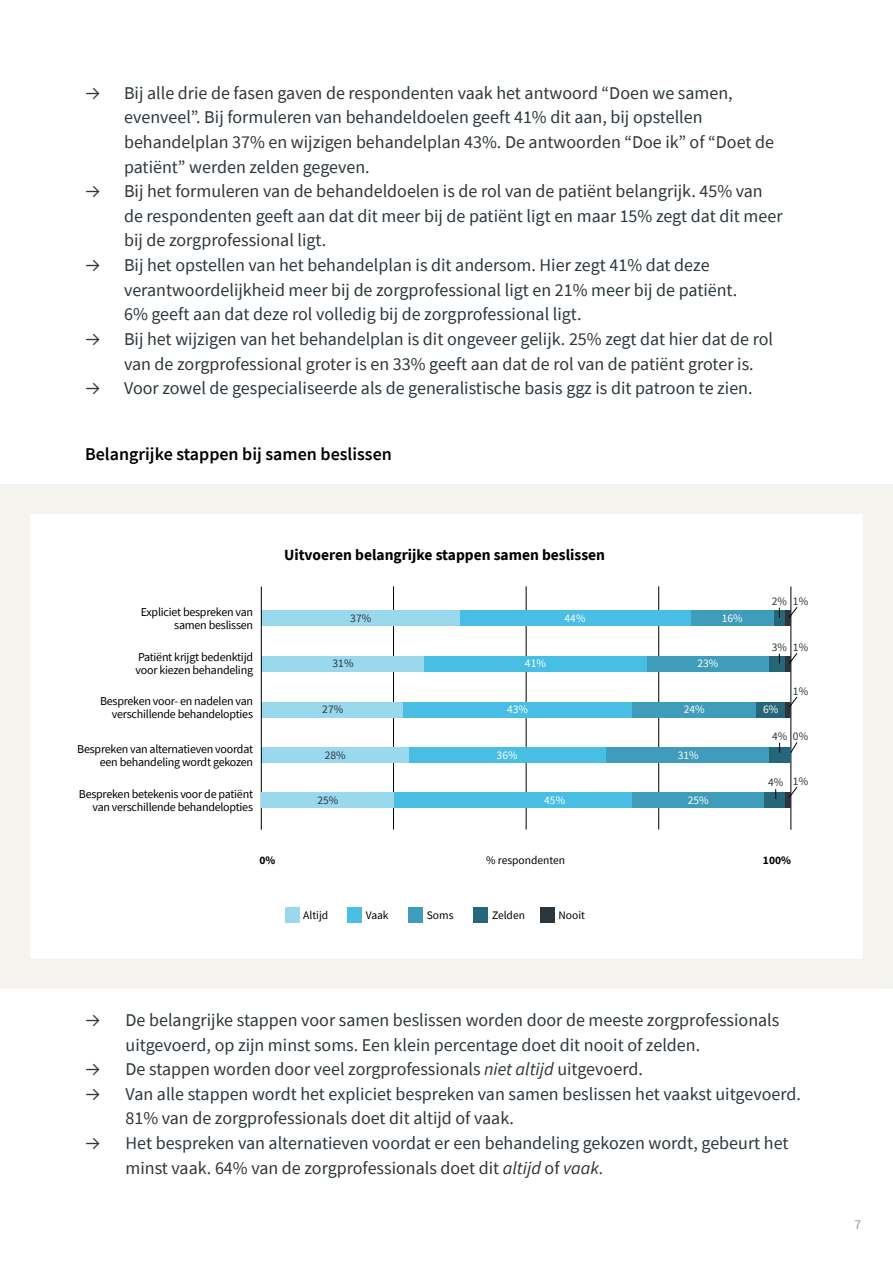
<style>
.page{position:relative;width:893px;height:1263px;background:#fff}
.page>*{position:absolute;margin:0;border:0;box-sizing:border-box;transform-origin:0 0}
.t1{font:18px/24.6px "Source Sans Pro";color:#2d363b}
.t2{font:600 18px "Source Sans Pro";color:#000}
.t3{font:18px "Akkurat";color:#2d363b}
.t4{font:700 15.45px "Source Sans Pro";color:#000}
.t5{font:13.5px "Source Sans Pro";color:#979797}
.t6{font:12px/13px "Source Sans Pro";letter-spacing:-.02em;color:#000;text-align:right}
.t7{font:11.55px "Source Sans Pro";color:#000}
.t8{font:11.55px "Source Sans Pro";color:#2b363c}
.t9{font:11.55px "Source Sans Pro";color:#fff}
.t10{font:700 11.55px "Source Sans Pro";color:#000}
.s1{font-style:italic}
</style>
<div class="page">
<div style="left:0;top:484px;width:893px;height:505px;border:30px solid #f5f3ee"></div>
<div style="left:285px;top:908px;width:14px;height:15px;background:#9ad8ee"></div>
<div style="left:347px;top:908px;width:15px;height:15px;background:#48bee4"></div>
<div style="left:474px;top:908px;width:14px;height:15px;background:#266679"></div>
<div style="left:540px;top:908px;width:15px;height:15px;background:#2b363c"></div>
<div style="left:408px;top:908px;width:15px;height:15px;background:#3f9cba"></div>
<hr style="left:526px;top:586px;width:1px;height:243px;background:#000">
<hr style="left:658px;top:586px;width:1px;height:243px;background:#000">
<hr style="left:393px;top:586px;width:1px;height:243px;background:#000">
<hr style="left:791px;top:586px;width:1px;height:244px;background:#000">
<div style="left:262px;top:611px;width:523px;height:15px;background:#266679"></div>
<div style="left:262px;top:611px;width:512px;height:15px;background:#3f9cba"></div>
<div style="left:262px;top:611px;width:429px;height:15px;background:#48bee4"></div>
<div style="left:262px;top:611px;width:198px;height:15px;background:#9ad8ee"></div>
<div style="left:262px;top:656px;width:523px;height:15px;background:#266679"></div>
<div style="left:262px;top:656px;width:507px;height:15px;background:#3f9cba"></div>
<div style="left:262px;top:656px;width:385px;height:15px;background:#48bee4"></div>
<div style="left:262px;top:656px;width:162px;height:15px;background:#9ad8ee"></div>
<div style="left:262px;top:702px;width:523px;height:15px;background:#266679"></div>
<div style="left:262px;top:702px;width:494px;height:15px;background:#3f9cba"></div>
<div style="left:262px;top:702px;width:370px;height:15px;background:#48bee4"></div>
<div style="left:262px;top:702px;width:141px;height:15px;background:#9ad8ee"></div>
<div style="left:262px;top:748px;width:529px;height:15px;background:#266679"></div>
<div style="left:262px;top:748px;width:507px;height:15px;background:#3f9cba"></div>
<div style="left:262px;top:748px;width:344px;height:15px;background:#48bee4"></div>
<div style="left:262px;top:748px;width:147px;height:15px;background:#9ad8ee"></div>
<hr style="left:261px;top:586px;width:1px;height:244px;background:#000">
<svg style="left:790px;top:742px;width:7px;height:11px"></svg>
<div style="left:262px;top:793px;width:523px;height:15px;background:#266679"></div>
<div style="left:262px;top:793px;width:502px;height:15px;background:#3f9cba"></div>
<div style="left:262px;top:793px;width:370px;height:15px;background:#48bee4"></div>
<div style="left:262px;top:793px;width:132px;height:15px;background:#9ad8ee"></div>
<svg style="left:789px;top:786px;width:8px;height:12px"></svg>
<svg style="left:789px;top:607px;width:8px;height:11px"></svg>
<svg style="left:789px;top:653px;width:8px;height:11px"></svg>
<svg style="left:789px;top:696px;width:8px;height:12px"></svg>
<p class="t3" style="left:85px;top:82px;width:17px">≥</p>
<p class="t1" style="left:124px;top:80px;width:651px">Bij alle drie de fasen gaven de respondenten vaak het antwoord “Doen we samen, evenveel”. Bij formuleren van behandeldoelen geeft 41% dit aan, bij opstellen behandelplan 37% en wijzigen behandelplan 43%. De antwoorden “Doe ik” of “Doet de patiënt” werden zelden gegeven.</p>
<p class="t3" style="left:85px;top:180px;width:17px">≥</p>
<p class="t1" style="left:124px;top:179px;width:660px">Bij het formuleren van de behandeldoelen is de rol van de patiënt belangrijk. 45% van de respondenten geeft aan dat dit meer bij de patiënt ligt en maar 15% zegt dat dit meer bij de zorgprofessional ligt.</p>
<p class="t3" style="left:85px;top:254px;width:17px">≥</p>
<p class="t1" style="left:124px;top:253px;width:615px">Bij het opstellen van het behandelplan is dit andersom. Hier zegt 41% dat deze verantwoordelijkheid meer bij de zorgprofessional ligt en 21% meer bij de patiënt.<br>6% geeft aan dat deze rol volledig bij de zorgprofessional ligt.</p>
<p class="t3" style="left:85px;top:328px;width:17px">≥</p>
<p class="t1" style="left:124px;top:326px;width:651px">Bij het wijzigen van het behandelplan is dit ongeveer gelijk. 25% zegt dat hier dat de rol van de zorgprofessional groter is en 33% geeft aan dat de rol van de patiënt groter is.</p>
<p class="t3" style="left:85px;top:377px;width:17px">≥</p>
<p class="t1" style="left:124px;top:376px;width:630px">Voor zowel de gespecialiseerde als de generalistische basis ggz is dit patroon te zien.</p>
<p class="t2" style="left:85px;top:442px;width:308px">Belangrijke stappen bij samen beslissen</p>
<p class="t6" style="left:141px;top:605px;width:114px">Expliciet bespreken van samen beslissen</p>
<p class="t6" style="left:136px;top:651px;width:119px;text-align:left">Patiënt krijgt bedenktijd voor kiezen behandeling</p>
<p class="t6" style="left:100px;top:694px;width:155px">Bespreken voor- en nadelen van verschillende behandelopties</p>
<p class="t6" style="left:77px;top:742px;width:177px">Bespreken van alternatieven voordat een behandeling wordt gekozen</p>
<p class="t6" style="left:79px;top:787px;width:176px">Bespreken betekenis voor de patiënt van verschillende behandelopties</p>
<p class="t4" style="left:284px;top:544px;width:322px">Uitvoeren belangrijke stappen samen beslissen</p>
<p class="t8" style="left:772px;top:594px;width:38px">2% 1%</p>
<p class="t8" style="left:772px;top:640px;width:38px">3% 1%</p>
<p class="t8" style="left:793px;top:683px;width:17px">1%</p>
<p class="t8" style="left:350px;top:611px;width:22px">37%</p>
<p class="t9" style="left:565px;top:611px;width:22px">44%</p>
<p class="t9" style="left:722px;top:611px;width:22px">16%</p>
<p class="t8" style="left:333px;top:656px;width:22px">31%</p>
<p class="t9" style="left:525px;top:656px;width:22px">41%</p>
<p class="t9" style="left:697px;top:656px;width:22px">23%</p>
<p class="t8" style="left:322px;top:702px;width:22px">27%</p>
<p class="t9" style="left:507px;top:702px;width:22px">43%</p>
<p class="t9" style="left:684px;top:702px;width:22px">24%</p>
<p class="t9" style="left:763px;top:702px;width:17px">6%</p>
<p class="t8" style="left:772px;top:729px;width:37px">4% 0%</p>
<p class="t8" style="left:325px;top:748px;width:22px">28%</p>
<p class="t9" style="left:497px;top:748px;width:22px">36%</p>
<p class="t9" style="left:678px;top:748px;width:22px">31%</p>
<p class="t8" style="left:768px;top:774px;width:41px">4% 1%</p>
<p class="t8" style="left:317px;top:793px;width:22px">25%</p>
<p class="t9" style="left:544px;top:793px;width:22px">45%</p>
<p class="t9" style="left:688px;top:793px;width:22px">25%</p>
<p class="t7" style="left:486px;top:852px;width:81px">% respondenten</p>
<p class="t10" style="left:259px;top:852px;width:17px">0%</p>
<p class="t10" style="left:763px;top:852px;width:30px">100%</p>
<p class="t7" style="left:303px;top:907px;width:27px">Altijd</p>
<p class="t7" style="left:366px;top:907px;width:24px">Vaak</p>
<p class="t7" style="left:427px;top:907px;width:28px">Soms</p>
<p class="t7" style="left:492px;top:907px;width:34px">Zelden</p>
<p class="t7" style="left:559px;top:907px;width:28px">Nooit</p>
<p class="t3" style="left:85px;top:1009px;width:17px">≥</p>
<p class="t1" style="left:126px;top:1007px;width:655px">De belangrijke stappen voor samen beslissen worden door de meeste zorgprofessionals uitgevoerd, op zijn minst soms. Een klein percentage doet dit nooit of zelden.</p>
<p class="t3" style="left:85px;top:1058px;width:17px">≥</p>
<p class="t1" style="left:126px;top:1057px;width:519px">De stappen worden door veel zorgprofessionals <span class="s1">niet altijd</span> uitgevoerd.</p>
<p class="t3" style="left:85px;top:1083px;width:17px">≥</p>
<p class="t1" style="left:126px;top:1081px;width:677px">Van alle stappen wordt het expliciet bespreken van samen beslissen het vaakst uitgevoerd.<br>81% van de zorgprofessionals doet dit altijd of vaak.</p>
<p class="t3" style="left:85px;top:1132px;width:17px">≥</p>
<p class="t1" style="left:126px;top:1130px;width:664px">Het bespreken van alternatieven voordat er een behandeling gekozen wordt, gebeurt het minst vaak. 64% van de zorgprofessionals doet dit <span class="s1">altijd</span> of <span class="s1">vaak.</span></p>
<p class="t5" style="left:854px;top:1215px;width:8px">7</p>
</div>
